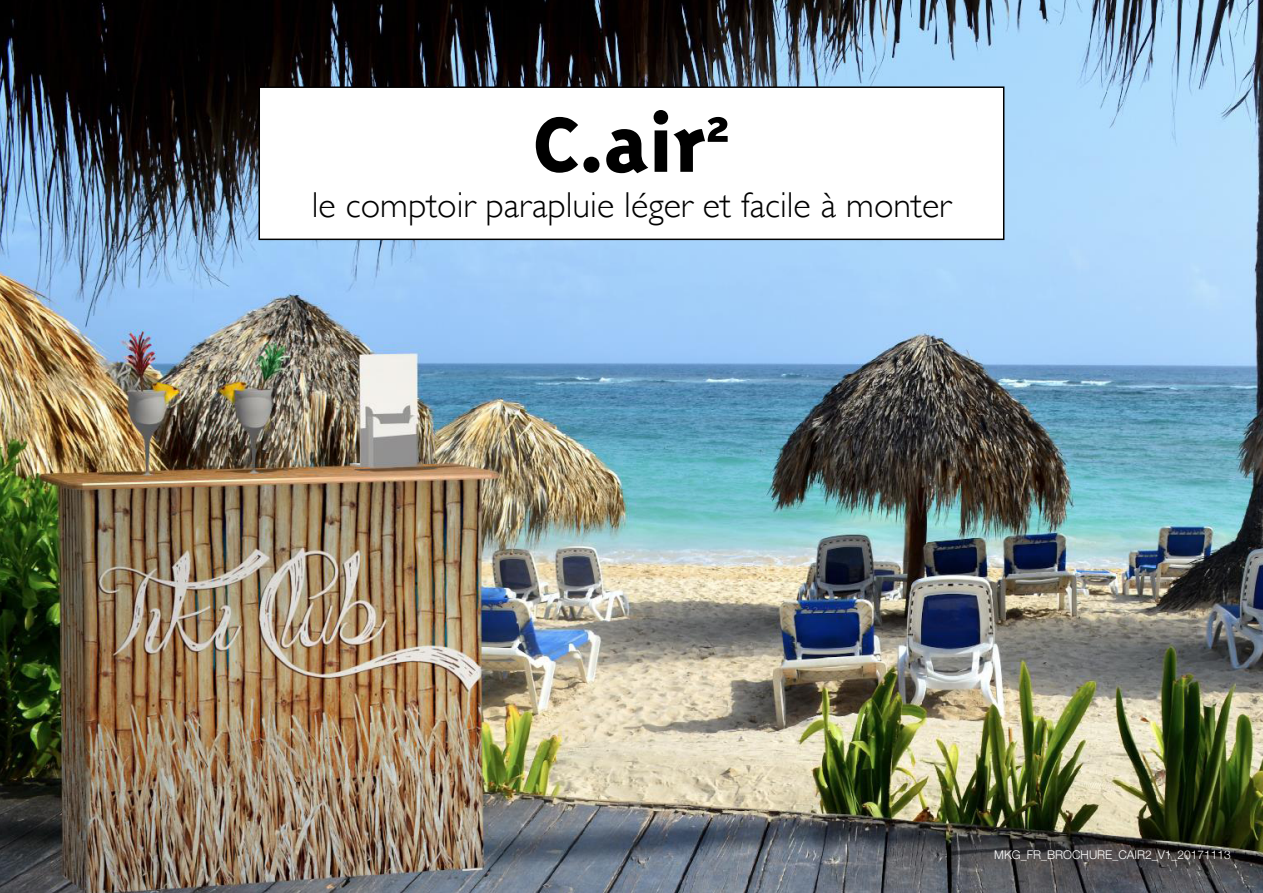
<style>
.page{position:relative;width:1263px;height:893px;background:#fff}
.page>*{position:absolute;margin:0;border:0;box-sizing:border-box;transform-origin:0 0}
.t1{font:800 90px "Triplex Sans";color:#000}
.t2{font:300 36px "Gill Sans";color:#000}
.t3{font:300 12px "Helvetica Neue";color:#fff}
</style>
<div class="page">
<img style="left:0;top:0;width:1263px;height:893px">
<div style="left:259px;top:87px;width:745px;height:152px;background:#fff"></div>
<div style="left:258px;top:86px;width:746px;height:154px;border:2px solid #000"></div>
<h1 class="t1" style="left:533px;top:94px;width:199px">C.air<sup>2</sup></h1>
<p class="t2" style="left:312px;top:177px;width:641px">le comptoir parapluie léger et facile à monter</p>
<p class="t3" style="left:994px;top:845px;width:238px">MKG_FR_BROCHURE_CAIR2_V1_20171113</p>
</div>
